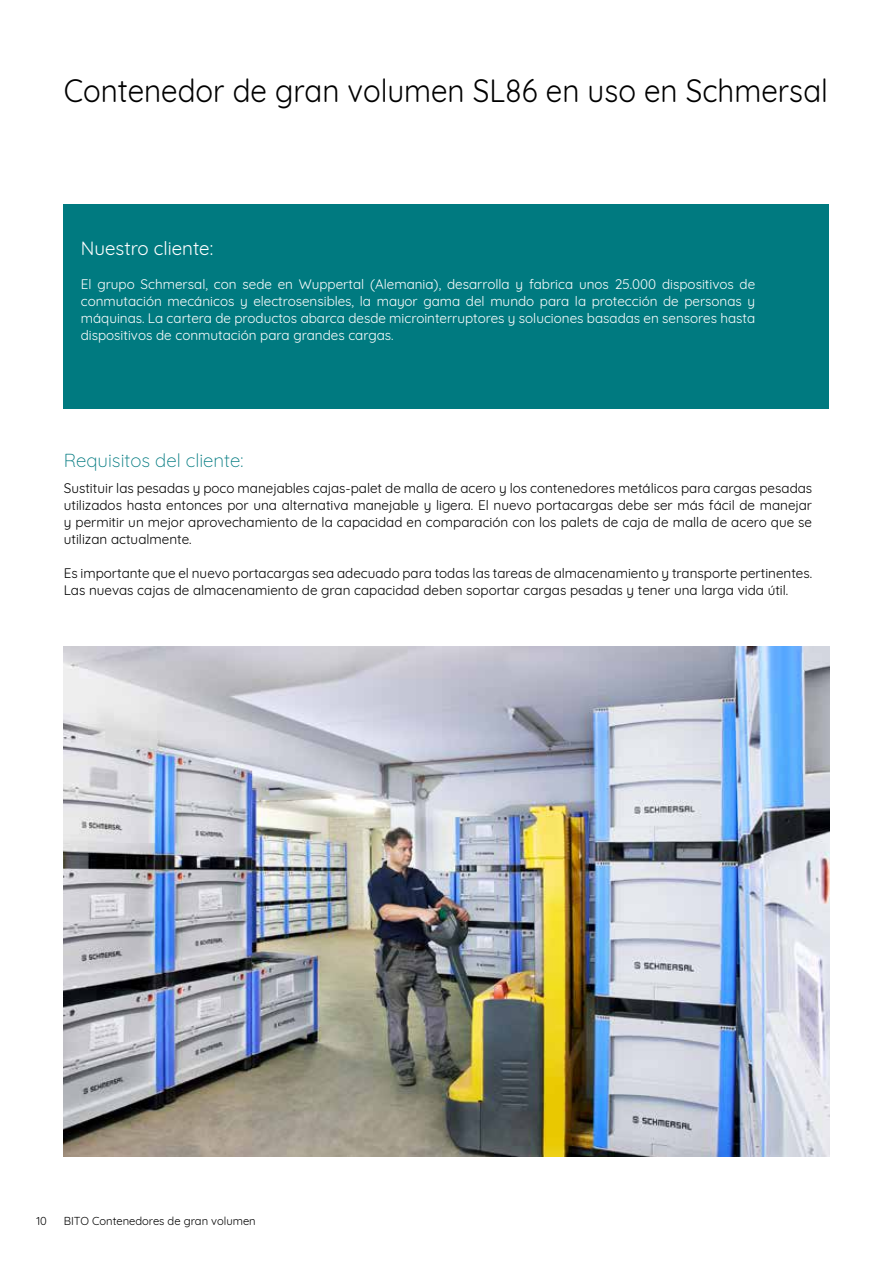
<style>
.page{position:relative;width:893px;height:1263px;background:#fff}
.page>*{position:absolute;margin:0;border:0;box-sizing:border-box;transform-origin:0 0}
.t1{font:31.5px "Quicksand";color:#000;scale:.94 1}
.t2{font:300 18.75px "Quicksand";color:#007a80}
.t3{font:18.75px "Quicksand";color:#fff}
.t4{font:13.5px/17px "Quicksand";color:#000;text-align:justify}
.t5{font:13.5px/17px "Quicksand";color:#fff;text-align:justify}
.t6{font:11.25px "Quicksand";color:#000}
</style>
<div class="page">
<img style="left:64px;top:646px;width:765px;height:511px">
<div style="left:64px;top:204px;width:765px;height:204px;background:#007a80"></div>
<hr style="left:892px;top:617px;width:1px;height:540px;background:#c6c6c6">
<h1 class="t1" style="left:64px;top:66px;width:814px">Contenedor de gran volumen SL86 en uso en Schmersal</h1>
<h2 class="t3" style="left:81px;top:234px;width:134px">Nuestro cliente:</h2>
<p class="t5" style="left:81px;top:274px;width:676px">El grupo Schmersal, con sede en Wuppertal (Alemania), desarrolla y fabrica unos 25.000 dispositivos de conmutación mecánicos y electrosensibles, la mayor gama del mundo para la protección de personas y máquinas. La cartera de productos abarca desde microinterruptores y soluciones basadas en sensores hasta dispositivos de conmutación para grandes cargas.</p>
<h2 class="t2" style="left:64px;top:446px;width:181px">Requisitos del cliente:</h2>
<p class="t4" style="left:64px;top:479px;width:750px">Sustituir las pesadas y poco manejables cajas-palet de malla de acero y los contenedores metálicos para cargas pesadas utilizados hasta entonces por una alternativa manejable y ligera. El nuevo portacargas debe ser más fácil de manejar y permitir un mejor aprovechamiento de la capacidad en comparación con los palets de caja de malla de acero que se utilizan actualmente.</p>
<p class="t4" style="left:64px;top:564px;width:750px">Es importante que el nuevo portacargas sea adecuado para todas las tareas de almacenamiento y transporte pertinentes.<br>Las nuevas cajas de almacenamiento de gran capacidad deben soportar cargas pesadas y tener una larga vida útil.</p>
<p class="t6" style="left:36px;top:1212px;width:12px">10</p>
<p class="t6" style="left:64px;top:1212px;width:194px">BITO Contenedores de gran volumen</p>
</div>
